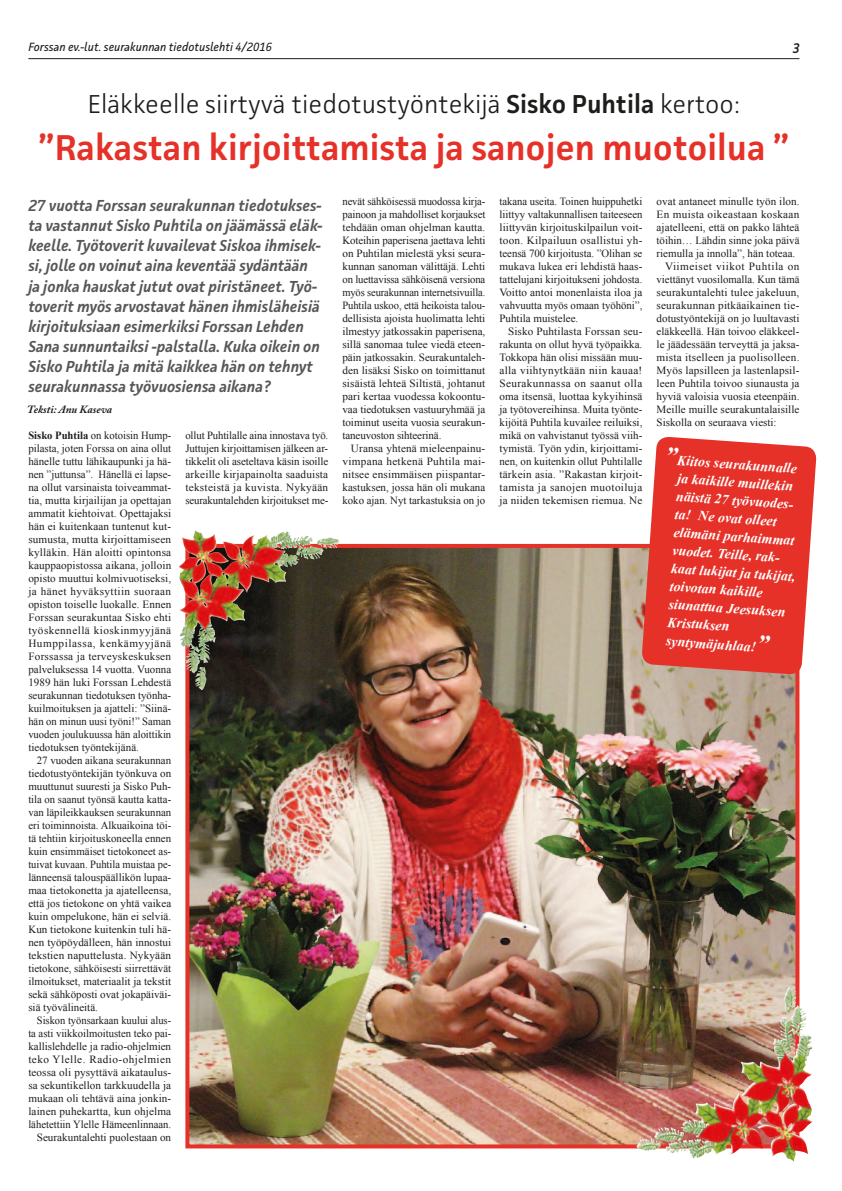
<style>
.page{position:relative;width:842px;height:1191px;background:#fff}
.page>*{position:absolute;margin:0;border:0;box-sizing:border-box;transform-origin:0 0}
.t1{font:600 36px "Facit";color:#e63128}
.t2{font:300 26px "Facit";color:#1d1d1b}
.t3{font:italic 600 16px/20px "Facit";color:#575756}
.t4{font:italic 700 14px/18.1px "Times New Roman";color:#fff}
.t5{font:italic 600 14px "Facit";color:#1d1d1b;scale:.9 1}
.t6{font:italic 12px "Facit";color:#1d1d1b}
.t7{font:11px/13px "Times New Roman";color:#1d1d1b;text-align:justify}
.t8{font:11px/13px "Times New Roman";color:#1d1d1b;text-align:right;scale:.96 1}
.t9{font:11px "Times New Roman";letter-spacing:.02em;color:#1d1d1b}
.t10{font:11px "Times New Roman";letter-spacing:.025em;color:#1d1d1b}
.t11{font:11px "Times New Roman";letter-spacing:.045em;color:#1d1d1b}
.t12{font:italic 700 11px "Adobe Caslon Pro";color:#1d1d1b}
.s1{font-weight:600}
.s2{font-size:25px}
.s3{font-weight:700}
</style>
<div class="page">
<hr style="left:28px;top:58px;width:771px;height:1px;background:#1d1d1b">
<img style="left:190px;top:549px;width:604px;height:594px">
<div style="left:185px;top:544px;width:614px;height:604px;border:4px solid #e63128"></div>
<svg style="left:641px;top:437px;width:176px;height:238px;background:#e6483f"></svg>
<img style="left:773px;top:987px;width:23px;height:57px">
<img style="left:178px;top:537px;width:22px;height:136px">
<p class="t6" style="left:28px;top:39px;width:245px">Forssan ev.-lut. seurakunnan tiedotuslehti 4/2016</p>
<p class="t5" style="left:793px;top:39px;width:9px">3</p>
<h2 class="t2" style="left:88px;top:88px;width:654px">Eläkkeelle siirtyvä tiedotustyöntekijä <span class="s1">Sisko Puhtila</span> kertoo:</h2>
<h1 class="t1" style="left:38px;top:125px;width:753px">”Rakastan kirjoittamista ja sanojen muotoilua ”</h1>
<p class="t3" style="left:28px;top:196px;width:296px">27 vuotta Forssan seurakunnan tiedotukses&shy;ta vastannut Sisko Puhtila on jäämässä eläk&shy;keelle. Työtoverit kuvailevat Siskoa ihmisek&shy;si, jolle on voinut aina keventää sydäntään ja jonka hauskat jutut ovat piristäneet. Työ&shy;toverit myös arvostavat hänen ihmisläheisiä kirjoituksiaan esimerkiksi Forssan Lehden Sana sunnuntaiksi -palstalla. Kuka oikein on Sisko Puhtila ja mitä kaikkea hän on tehnyt seurakunnassa työvuosiensa aikana?</p>
<p class="t7" style="left:185px;top:429px;width:144px">ollut Puhtilalle aina innostava työ.<br>Juttujen kirjoittamisen jälkeen ar&shy;tikkelit oli aseteltava käsin isoille arkeille kirjapainolta saaduista teksteistä ja kuvista. Nykyään seurakuntalehden kirjoitukset me-</p>
<p class="t7" style="left:342px;top:195px;width:144px">nevät sähköisessä muodossa kirja&shy;painoon ja mahdolliset korjaukset tehdään oman ohjelman kautta.<br>Koteihin paperisena jaettava lehti on Puhtilan mielestä yksi seura&shy;kunnan sanoman välittäjä. Lehti on luettavissa sähköisenä versiona myös seurakunnan internetsivuilla.<br>Puhtila uskoo, että heikoista talou&shy;dellisista ajoista huolimatta lehti ilmestyy jatkossakin paperisena, sillä sanomaa tulee viedä eteen&shy;päin jatkossakin. Seurakuntaleh&shy;den lisäksi Sisko on toimittanut sisäistä lehteä Siltistä, johtanut pari kertaa vuodessa kokoontu&shy;vaa tiedotuksen vastuuryhmää ja toiminut useita vuosia seurakun&shy;taneuvoston sihteerinä.</p>
<p class="t7" style="left:342px;top:442px;width:144px;text-indent:9px">Uransa yhtenä mieleenpainu&shy;vimpana hetkenä Puhtila mai&shy;nitsee ensimmäisen piispantar&shy;kastuksen, jossa hän oli mukana koko ajan. Nyt tarkastuksia on jo</p>
<p class="t7" style="left:499px;top:195px;width:144px">takana useita. Toinen huippuhetki liittyy valtakunnallisen taiteeseen liittyvän kirjoituskilpailun voit&shy;toon. Kilpailuun osallistui yh&shy;teensä 700 kirjoitusta. ”Olihan se mukava lukea eri lehdistä haas&shy;tattelujani kirjoitukseni johdosta.<br>Voitto antoi monenlaista iloa ja vahvuutta myös omaan työhöni”, Puhtila muistelee.</p>
<p class="t7" style="left:499px;top:325px;width:144px;text-indent:9px">Sisko Puhtilasta Forssan seu&shy;rakunta on ollut hyvä työpaikka.<br>Tokkopa hän olisi missään muu&shy;alla viihtynytkään niin kauaa!<br>Seurakunnassa on saanut olla oma itsensä, luottaa kykyihinsä ja työtovereihinsa. Muita työnte&shy;kijöitä Puhtila kuvailee reiluiksi, mikä on vahvistanut työssä viih&shy;tymistä. Työn ydin, kirjoittami&shy;nen, on kuitenkin ollut Puhtilalle tärkein asia. ”Rakastan kirjoit&shy;tamista ja sanojen muotoiluja ja niiden tekemisen riemua. Ne</p>
<p class="t7" style="left:657px;top:195px;width:144px">ovat antaneet minulle työn ilon.</p>
<p class="t10" style="left:657px;top:207px;width:144px">En muista oikeastaan koskaan</p>
<p class="t7" style="left:657px;top:221px;width:144px">ajatelleeni, että on pakko lähteä</p>
<p class="t7" style="left:657px;top:234px;width:144px">töihin… Lähdin sinne joka päivä</p>
<p class="t7" style="left:657px;top:247px;width:140px">riemulla ja innolla”, hän toteaa.</p>
<p class="t11" style="left:665px;top:259px;width:136px">Viimeiset viikot Puhtila on</p>
<p class="t7" style="left:657px;top:273px;width:144px">viettänyt vuosilomalla. Kun tämä</p>
<p class="t7" style="left:657px;top:286px;width:144px">seurakuntalehti tulee jakeluun,</p>
<p class="t7" style="left:657px;top:299px;width:144px">seurakunnan pitkäaikainen tie-</p>
<p class="t7" style="left:657px;top:312px;width:144px">dotustyöntekijä on jo luultavasti</p>
<p class="t7" style="left:657px;top:325px;width:144px">eläkkeellä. Hän toivoo eläkkeel-</p>
<p class="t7" style="left:657px;top:338px;width:144px">le jäädessään terveyttä ja jaksa-</p>
<p class="t9" style="left:657px;top:350px;width:144px">mista itselleen ja puolisolleen.</p>
<p class="t7" style="left:657px;top:364px;width:144px">Myös lapsilleen ja lastenlapsil-</p>
<p class="t7" style="left:657px;top:377px;width:144px">leen Puhtila toivoo siunausta ja</p>
<p class="t7" style="left:657px;top:390px;width:144px">hyviä valoisia vuosia eteenpäin.</p>
<p class="t7" style="left:657px;top:403px;width:144px">Meille muille seurakuntalaisille</p>
<p class="t7" style="left:657px;top:416px;width:122px">Siskolla on seuraava viesti:</p>
<p class="t4" style="left:679px;top:451px;width:126px;text-indent:-14px;rotate:4deg"><span class="s2">”</span>Kiitos seurakunnalle ja kaikille muillekin näistä 27 työvuodes&shy;ta! Ne ovat olleet elämäni parhaimmat vuodet. Teille, rak&shy;kaat lukijat ja tukijat, toivotan kaikille siunattua Jeesuksen<br>Kristuksen syntymäjuhlaa!<span class="s2">”</span></p>
<p class="t12" style="left:27px;top:403px;width:86px">Teksti: Anu Kaseva</p>
<p class="t7" style="left:28px;top:429px;width:144px"><span class="s3">Sisko Puhtila</span> on kotoisin Hump&shy;pilasta, joten Forssa on aina ollut hänelle tuttu lähikaupunki ja hä&shy;nen ”juttunsa”. Hänellä ei lapse&shy;na ollut varsinaista toiveammat&shy;tia, mutta kirjailijan ja opettajan ammatit kiehtoivat. Opettajaksi hän ei kuitenkaan tuntenut kut&shy;sumusta, mutta kirjoittamiseen kylläkin. Hän aloitti opintonsa kauppaopistossa aikana, jolloin opisto muuttui kolmivuotiseksi, ja hänet hyväksyttiin suoraan opiston toiselle luokalle. Ennen Forssan seurakuntaa Sisko ehti työskennellä kioskinmyyjänä Humppilassa, kenkämyyjänä Forssassa ja terveyskeskuksen palveluksessa 14 vuotta. Vuonna 1989 hän luki Forssan Lehdestä seurakunnan tiedotuksen työnha&shy;kuilmoituksen ja ajatteli: ”Siinä&shy;hän on minun uusi työni!” Saman vuoden joulukuussa hän aloittikin tiedotuksen työntekijänä.</p>
<p class="t7" style="left:28px;top:754px;width:144px;text-indent:9px">27 vuoden aikana seurakunnan tiedotustyöntekijän työnkuva on muuttunut suuresti ja Sisko Puh&shy;tila on saanut työnsä kautta katta&shy;van läpileikkauksen seurakunnan eri toiminnoista. Alkuaikoina töi&shy;tä tehtiin kirjoituskoneella ennen kuin ensimmäiset tietokoneet as&shy;tuivat kuvaan. Puhtila muistaa pe&shy;länneensä talouspäällikön lupaa&shy;maa tietokonetta ja ajatelleensa, että jos tietokone on yhtä vaikea kuin ompelukone, hän ei selviä.<br>Kun tietokone kuitenkin tuli hä&shy;nen työpöydälleen, hän innostui tekstien naputtelusta. Nykyään tietokone, sähköisesti siirrettävät ilmoitukset, materiaalit ja tekstit sekä sähköposti ovat jokapäiväi&shy;siä työvälineitä.</p>
<p class="t8" style="left:28px;top:1014px;width:150px">Siskon työnsarkaan kuului alus&shy;ta asti viikkoilmoitusten teko pai&shy;kallislehdelle ja radio-ohjelmien teko Ylelle. Radio-ohjelmien teossa oli pysyttävä aikataulus&shy;sa sekuntikellon tarkkuudella ja mukaan oli tehtävä aina jonkin&shy;lainen puhekartta, kun ohjelma lähetettiin Ylelle Hämeenlinnaan.<br>Seurakuntalehti puolestaan on</p>
</div>
